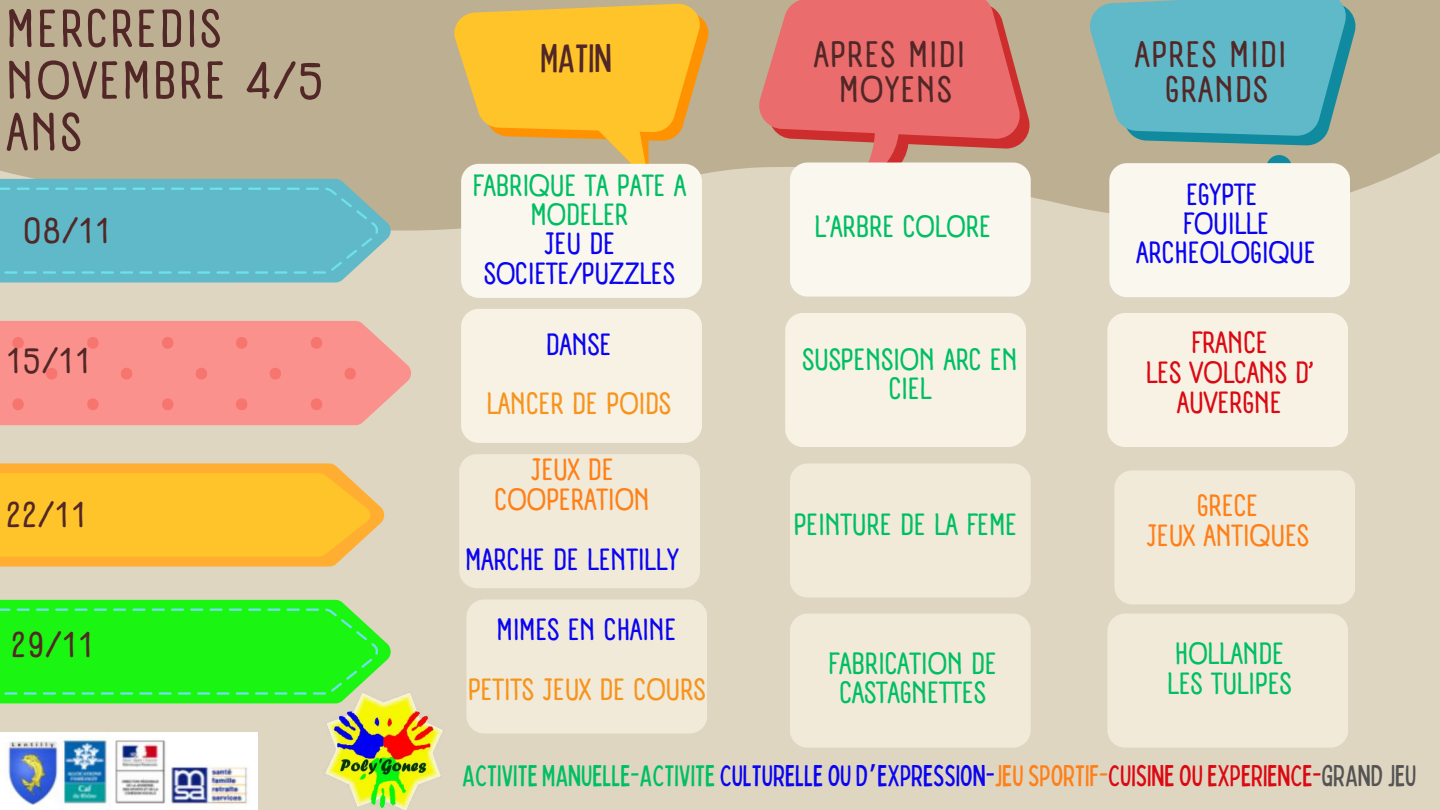
<style>
.page{position:relative;width:1440px;height:810px;background:#dfd6c2}
.page>*{position:absolute;margin:0;border:0;box-sizing:border-box;transform-origin:0 0}
.t1{font:700 52px/51.8px "A Day Without Sun Text";letter-spacing:.05em;color:#522727}
.t2{font:condensed 40px "Bobby Jones";color:#522727}
.t3{font:700 36px/35.2px "A Day Without Sun Text";letter-spacing:.045em;color:#522727;text-align:center}
.t4{font:700 30px/29.2px "A Day Without Sun Text";color:#00bf63;text-align:center}
.t5{font:condensed 30px "Bobby Jones";color:#00bf63}
.t6{font:700 30px/29.2px "A Day Without Sun Text";color:#0a04f1;text-align:center}
.t7{font:700 30px/30px "A Day Without Sun Text";color:#ff8018;text-align:center}
.t8{font:700 30px "A Day Without Sun Text";color:#f7941d}
.t9{font:700 30px/30px "A Day Without Sun Text";color:#db0912;text-align:center}
.s1{color:#0a04f1}
.s2{font-family:"Noto Sans Gurmukhi";font-stretch:normal;color:#0a04f1}
.s3{color:#ff8018}
.s4{color:#db0912}
.s5{color:#545454}
</style>
<div class="page">
<svg style="left:0;top:0;width:1440px;height:231px;background:#c0b295"></svg>
<svg style="left:451px;top:4px;width:261px;height:178px;background:#ecbb45"></svg>
<svg style="left:1096px;top:3px;width:263px;height:197px;background:#9fa993"></svg>
<svg style="left:1087px;top:0;width:262px;height:136px;background:#64b5c0"></svg>
<svg style="left:1023px;top:3px;width:10px;height:189px;background:#bea287"></svg>
<svg style="left:756px;top:0;width:267px;height:192px;background:#df7670"></svg>
<svg style="left:0;top:321px;width:411px;height:104px;background:#f9938d"></svg>
<svg style="left:0;top:179px;width:392px;height:103px;background:#66bac7"></svg>
<svg style="left:0;top:463px;width:385px;height:103px;background:#fcc035"></svg>
<div style="left:461px;top:164px;width:241px;height:134px;background:#faf7ef;border-radius:18px"></div>
<div style="left:461px;top:309px;width:241px;height:134px;background:#f8f2e5;border-radius:18px"></div>
<div style="left:459px;top:454px;width:241px;height:134px;background:#f1ead9;border-radius:18px"></div>
<div style="left:790px;top:163px;width:241px;height:134px;background:#faf7ef;border-radius:18px"></div>
<div style="left:785px;top:313px;width:241px;height:134px;background:#f8f2e5;border-radius:18px"></div>
<div style="left:790px;top:463px;width:241px;height:135px;background:#f1ead9;border-radius:18px"></div>
<div style="left:1109px;top:163px;width:241px;height:134px;background:#faf7ef;border-radius:18px"></div>
<div style="left:1107px;top:313px;width:241px;height:134px;background:#f8f2e5;border-radius:18px"></div>
<div style="left:1114px;top:470px;width:241px;height:134px;background:#f1ead9;border-radius:18px"></div>
<img style="left:0;top:732px;width:257px;height:78px">
<img style="left:323px;top:693px;width:120px;height:117px">
<div style="left:466px;top:599px;width:241px;height:135px;background:#f1ead9;border-radius:18px"></div>
<svg style="left:0;top:600px;width:392px;height:103px;background:#29f223"></svg>
<div style="left:790px;top:614px;width:241px;height:134px;background:#f1ead9;border-radius:18px"></div>
<div style="left:1107px;top:614px;width:241px;height:134px;background:#f1ead9;border-radius:18px"></div>
<h1 class="t1" style="left:7px;top:3px;width:319px">MERCREDIS<br>NOVEMBRE 4/5<br>ANS</h1>
<p class="t3" style="left:24px;top:213px;width:88px">08/11</p>
<p class="t3" style="left:7px;top:343px;width:85px">15/11</p>
<p class="t3" style="left:7px;top:497px;width:81px">22/11</p>
<p class="t3" style="left:12px;top:627px;width:83px">29/11</p>
<h2 class="t2" style="left:541px;top:33px;width:73px">MATIN</h2>
<p class="t4" style="left:473px;top:171px;width:215px">FABRIQUE TA PATE A<br>MODELER</p>
<p class="t6" style="left:484px;top:229px;width:192px">JEU DE<br>SOCIETE/PUZZLES</p>
<p class="t6" style="left:546px;top:330px;width:67px">DANSE</p>
<p class="t8" style="left:487px;top:385px;width:186px">LANCER DE POIDS</p>
<p class="t7" style="left:495px;top:455px;width:157px">JEUX DE<br>COOPERATION</p>
<p class="t6" style="left:465px;top:545px;width:215px">MARCHE DE LENTILLY</p>
<p class="t6" style="left:497px;top:615px;width:181px">MIMES EN CHAINE</p>
<p class="t8" style="left:468px;top:672px;width:239px">PETITS JEUX DE COURS</p>
<p class="t3" style="left:814px;top:37px;width:153px">APRES MIDI<br>MOYENS</p>
<p class="t3" style="left:1135px;top:37px;width:153px">APRES MIDI<br>GRANDS</p>
<p class="t4" style="left:815px;top:212px;width:178px">L’ARBRE COLORE</p>
<p class="t4" style="left:803px;top:345px;width:217px">SUSPENSION ARC EN<br>CIEL</p>
<p class="t4" style="left:794px;top:510px;width:225px">PEINTURE DE LA FEME</p>
<p class="t4" style="left:829px;top:649px;width:170px">FABRICATION DE<br>CASTAGNETTES</p>
<p class="t6" style="left:1136px;top:180px;width:181px">EGYPTE<br>FOUILLE<br>ARCHEOLOGIQUE</p>
<p class="t9" style="left:1146px;top:328px;width:169px">FRANCE<br>LES VOLCANS D’<br>AUVERGNE</p>
<p class="t7" style="left:1146px;top:491px;width:164px">GRECE<br>JEUX ANTIQUES</p>
<p class="t4" style="left:1168px;top:639px;width:126px;line-height:30px;text-align:left">HOLLANDE<br>LES TULIPES</p>
<p class="t5" style="left:462px;top:756px;width:956px">ACTIVITE MANUELLE-ACTIVITE<span class="s1">CULTURELLE OU D</span><span class="s2">’</span><span class="s1">EXPRESSION-</span><span class="s3">JEU SPORTIF-</span><span class="s4">CUISINE OU EXPERIENCE-</span><span class="s5">GRAND JEU</span></p>
</div>
